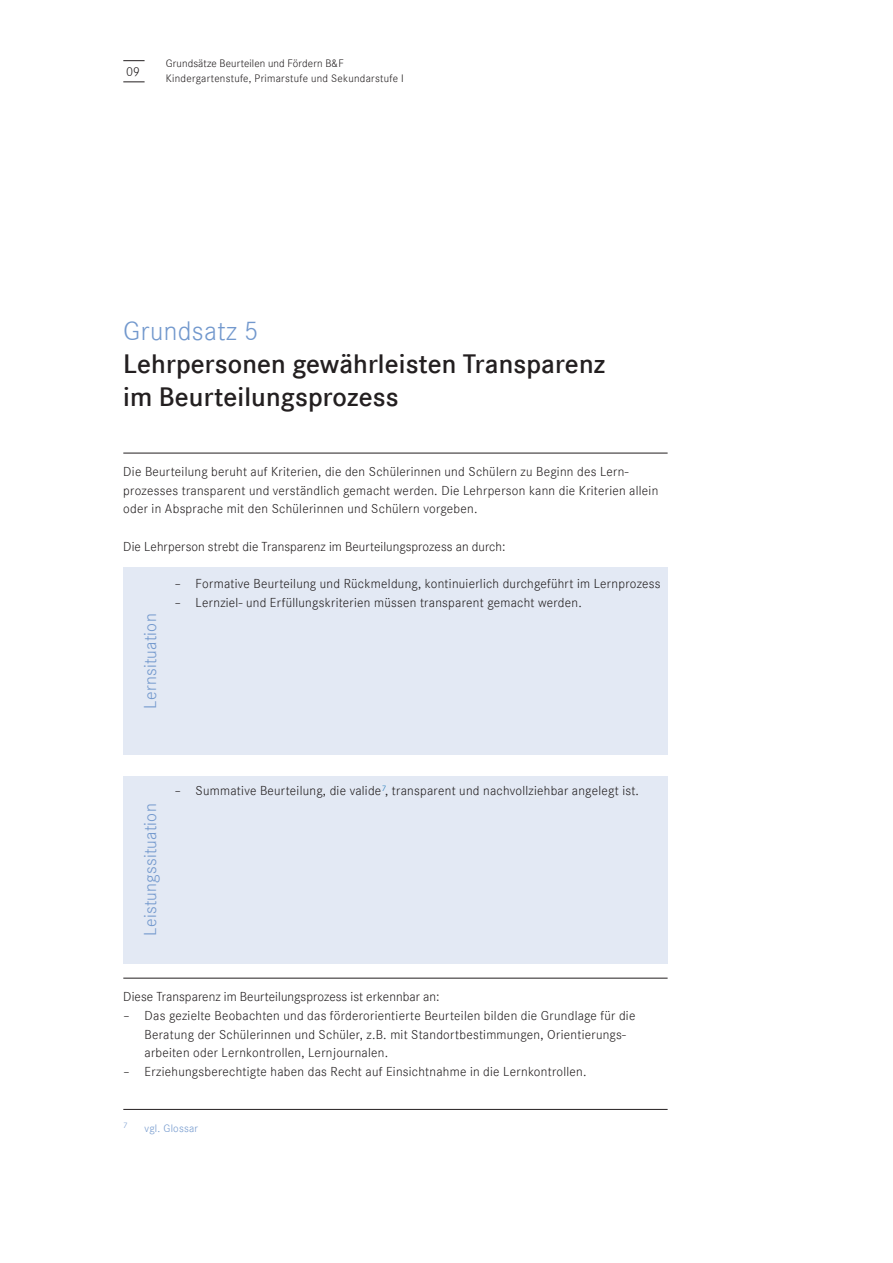
<style>
.page{position:relative;width:893px;height:1263px;background:#fff}
.page>*{position:absolute;margin:0;border:0;box-sizing:border-box;transform-origin:0 0}
.B_Titel_Demi{font:600 27.75px "Corporate S";letter-spacing:.005em;color:#231f20}
.B_Titel_Light{font:27.75px "Corporate S Ligh";letter-spacing:.015em;color:#7298cd}
.B_Titel_Light-2{font:18px "Corporate S Ligh";letter-spacing:.015em;color:#7298cd}
.B_Lauftext_Light{font:13.5px/18.8px "Corporate S Ligh";letter-spacing:.02em;color:#231f20}
.A_Titel_1_Demi{font:13.5px/18.8px "Corporate S Ligh";letter-spacing:.02em;color:#231f20}
.B_Lauftext_Demi{font:13.5px "Corporate S Ligh";letter-spacing:.005em;color:#231f20}
.B_Lauftext_Demi-2{font:11.25px "Corporate S Ligh";letter-spacing:.025em;color:#231f20}
.B_Lauftext_Light-2{font:11.25px "Corporate S Ligh";letter-spacing:.025em;color:#7298cd}
.B_Lauftext_Light-3{font:8.1px "Corporate S Ligh";color:#7298cd}
</style>
<div class="page">
<div style="left:123px;top:568px;width:545px;height:187px;background:#e3e9f4"></div>
<div style="left:123px;top:776px;width:545px;height:187px;background:#e3e9f4"></div>
<svg style="left:123px;top:81px;width:22px;height:1px"></svg>
<svg style="left:123px;top:60px;width:22px;height:1px"></svg>
<hr style="left:123px;top:453px;width:545px;height:1px;background:#231f20">
<hr style="left:123px;top:978px;width:545px;height:1px;background:#231f20">
<hr style="left:123px;top:1109px;width:545px;height:1px;background:#231f20">
<p class="B_Lauftext_Demi" style="left:126px;top:64px;width:16px">09</p>
<p class="B_Lauftext_Demi-2" style="left:166px;top:57px;width:179px">Grundsätze Beurteilen und Fördern B&amp;F</p>
<p class="B_Lauftext_Demi-2" style="left:166px;top:72px;width:239px">Kindergartenstufe, Primarstufe und Sekundarstufe I</p>
<p class="B_Titel_Light" style="left:123px;top:315px;width:137px">Grundsatz 5</p>
<p class="B_Titel_Demi" style="left:123px;top:348px;width:483px">Lehrpersonen gewährleisten Transparenz</p>
<p class="B_Titel_Demi" style="left:123px;top:381px;width:277px">im Beurteilungsprozess</p>
<p class="B_Lauftext_Light" style="left:123px;top:462px;width:536px">Die Beurteilung beruht auf Kriterien, die den Schülerinnen und Schülern zu Beginn des Lern&shy;prozesses transparent und verständlich gemacht werden. Die Lehrperson kann die Kriterien allein oder in Absprache mit den Schülerinnen und Schülern vorgeben.</p>
<p class="B_Lauftext_Light" style="left:123px;top:537px;width:384px">Die Lehrperson strebt die Transparenz im Beurteilungsprozess an durch:</p>
<p class="B_Lauftext_Light" style="left:174px;top:575px;width:488px">– Formative Beurteilung und Rückmeldung, kontinuierlich durchgeführt im Lernprozess</p>
<p class="B_Lauftext_Light" style="left:174px;top:593px;width:409px">– Lernziel- und Erfüllungskriterien müssen transparent gemacht werden.</p>
<p class="B_Titel_Light-2" style="left:140px;top:709px;width:97px;rotate:-90deg">Lernsituation</p>
<p class="B_Titel_Light-2" style="left:140px;top:936px;width:134px;rotate:-90deg">Leistungssituation</p>
<p class="B_Lauftext_Light" style="left:174px;top:781px;width:466px">– Summative Beurteilung, die valide<sup>7</sup>, transparent und nachvollziehbar angelegt ist.</p>
<p class="B_Lauftext_Demi" style="left:123px;top:989px;width:318px">Diese Transparenz im Beurteilungsprozess ist erkennbar an:</p>
<p class="A_Titel_1_Demi" style="left:145px;top:1006px;width:492px;text-indent:-21px">– Das gezielte Beobachten und das förderorientierte Beurteilen bilden die Grundlage für die<br>Beratung der Schülerinnen und Schüler, z.B. mit Standortbestimmungen, Orientierungs&shy;arbeiten oder Lernkontrollen, Lernjournalen.</p>
<p class="A_Titel_1_Demi" style="left:123px;top:1062px;width:465px">– Erziehungsberechtigte haben das Recht auf Einsichtnahme in die Lernkontrollen.</p>
<p class="B_Lauftext_Light-3" style="left:123px;top:1121px;width:6px">7</p>
<p class="B_Lauftext_Light-2" style="left:145px;top:1122px;width:55px">vgl. Glossar</p>
</div>
